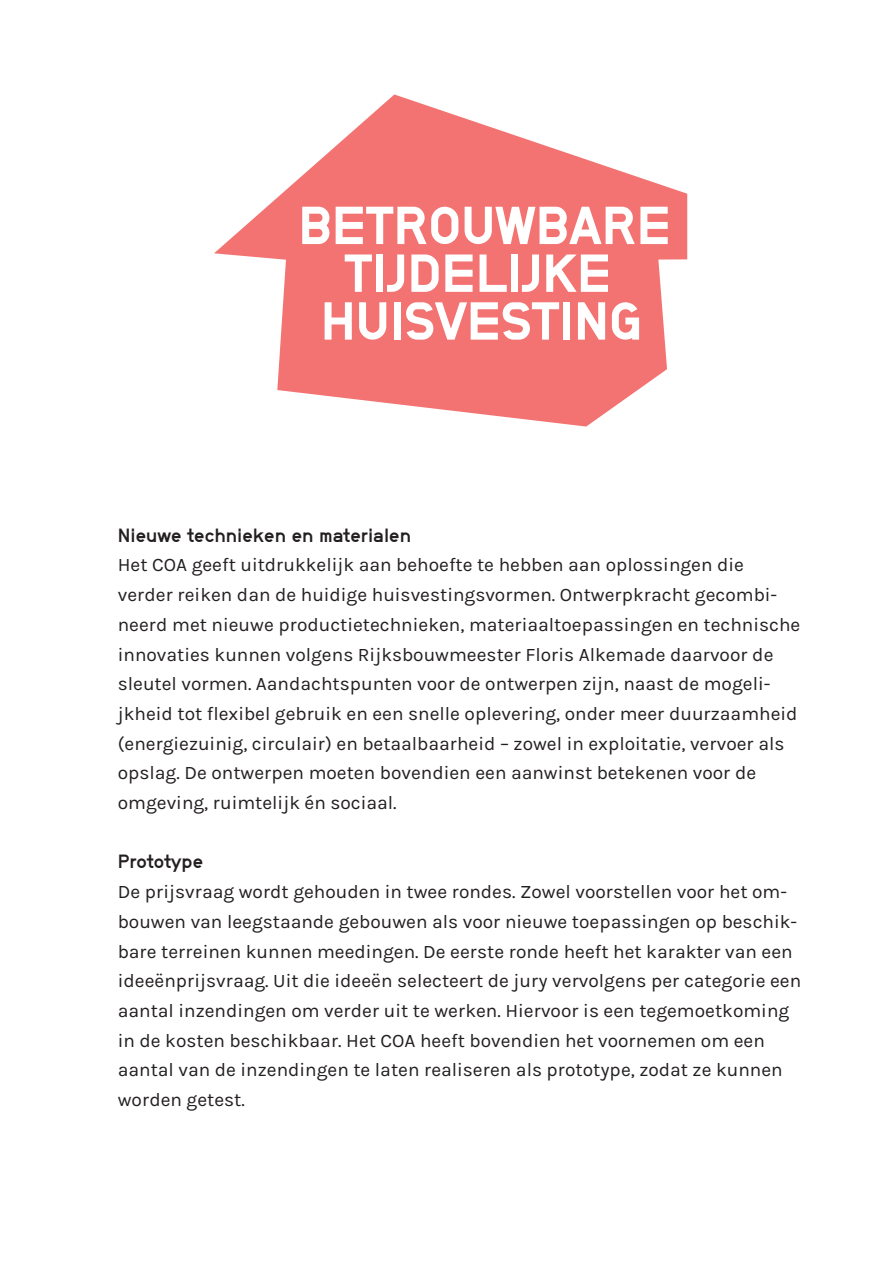
<style>
.page{position:relative;width:893px;height:1263px;background:#fff}
.page>*{position:absolute;margin:0;border:0;box-sizing:border-box;transform-origin:0 0}
.t1{font:53.1px/47.8px "Neubau Grotesk Schwer";letter-spacing:-.005em;color:#fff;text-align:center}
.t2{font:19.05px/29.7px "Karla";color:#231f20}
.t3{font:19.05px "Neubau Grotesk Fett";color:#231f20}
</style>
<div class="page">
<svg style="left:214px;top:94px;width:473px;height:332px;fill:#f37372"></svg>
<h1 class="t1" style="left:298px;top:198px;width:374px">BETROUWBARE<br>TIJDELIJKE<br>HUISVESTING</h1>
<p class="t3" style="left:118px;top:523px;width:295px">Nieuwe technieken en materialen</p>
<p class="t2" style="left:118px;top:550px;width:684px">Het COA geeft uitdrukkelijk aan behoefte te hebben aan oplossingen die verder reiken dan de huidige huisvestingsvormen. Ontwerpkracht gecombi&shy;neerd met nieuwe productietechnieken, materiaaltoepassingen en technische innovaties kunnen volgens Rijksbouwmeester Floris Alkemade daarvoor de sleutel vormen. Aandachtspunten voor de ontwerpen zijn, naast de mogeli&shy;jkheid tot flexibel gebruik en een snelle oplevering, onder meer duurzaamheid (energiezuinig, circulair) en betaalbaarheid – zowel in exploitatie, vervoer als opslag. De ontwerpen moeten bovendien een aanwinst betekenen voor de omgeving, ruimtelijk én sociaal.</p>
<p class="t3" style="left:118px;top:850px;width:87px">Prototype</p>
<p class="t2" style="left:118px;top:877px;width:685px">De prijsvraag wordt gehouden in twee rondes. Zowel voorstellen voor het om&shy;bouwen van leegstaande gebouwen als voor nieuwe toepassingen op beschik&shy;bare terreinen kunnen meedingen. De eerste ronde heeft het karakter van een ideeënprijsvraag. Uit die ideeën selecteert de jury vervolgens per categorie een aantal inzendingen om verder uit te werken. Hiervoor is een tegemoetkoming in de kosten beschikbaar. Het COA heeft bovendien het voornemen om een aantal van de inzendingen te laten realiseren als prototype, zodat ze kunnen worden getest.</p>
</div>
